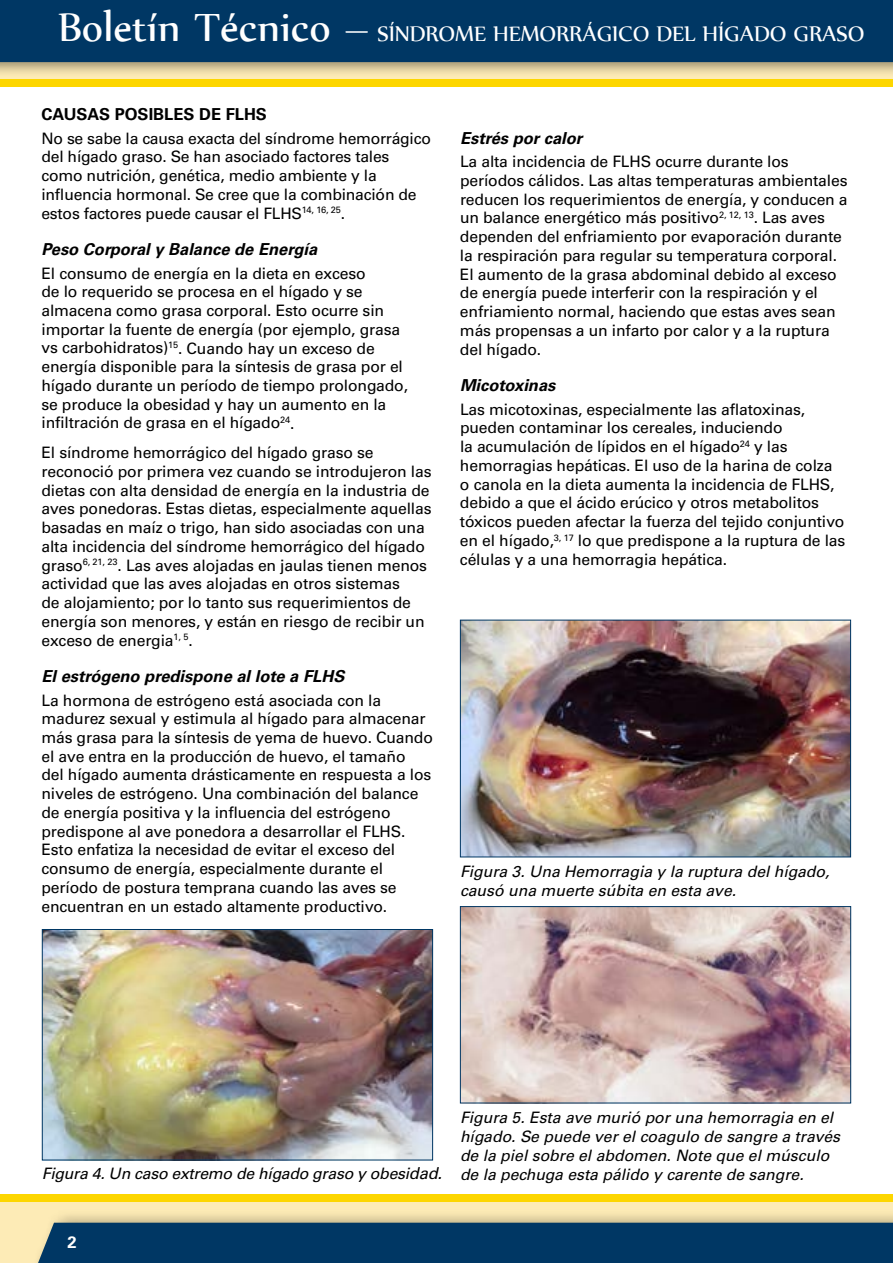
<style>
.page{position:relative;width:893px;height:1263px;background:#fff}
.page>*{position:absolute;margin:0;border:0;box-sizing:border-box;transform-origin:0 0}
.t1{font:25.5px "Nyala";letter-spacing:-.01em;color:#fff}
.t2{font:italic 700 16.5px "Univers LT Std";color:#000}
.t3{font:700 16.5px "Univers LT Std";color:#000}
.t4{font:700 16.5px "Univers LT Std";color:#fff}
.t5{font:15.75px/18.8px "Univers LT Std";letter-spacing:-.01em;color:#000}
.t6{font:italic 15.75px/18.8px "Univers LT Std";color:#000}
.s1{font-size:48px}
.s2{font-size:16.5px}
</style>
<div class="page">
<div style="left:0;top:1194px;width:893px;height:69px;background:#fdebb6"></div>
<div style="left:0;top:1194px;width:893px;height:8px;background:#fdd600"></div>
<div style="left:28px;top:1209px;width:865px;height:54px;background:#000;opacity:.4"></div>
<div style="left:33px;top:1223px;width:860px;height:40px;background:#003764"></div>
<div style="left:0;top:0;width:893px;height:84px;background:#fdebb6"></div>
<div style="left:0;top:79px;width:893px;height:8px;background:#fdd600"></div>
<div style="left:0;top:0;width:893px;height:77px;background:#000;opacity:.4"></div>
<div style="left:0;top:0;width:893px;height:62px;background:#003764"></div>
<img style="left:44px;top:931px;width:387px;height:227px">
<div style="left:42px;top:929px;width:391px;height:231px;border:1px solid #003764"></div>
<img style="left:462px;top:908px;width:387px;height:193px">
<div style="left:460px;top:906px;width:391px;height:197px;border:1px solid #003764"></div>
<img style="left:462px;top:622px;width:387px;height:233px">
<div style="left:460px;top:620px;width:391px;height:237px;border:1px solid #003764"></div>
<h1 class="t1" style="left:58px;top:18px;width:808px"><span class="s1">Boletín Técnico –</span> SÍNDROME HEMORRÁGICO DEL HÍGADO GRASO</h1>
<p class="t3" style="left:41px;top:104px;width:227px">CAUSAS POSIBLES DE FLHS</p>
<p class="t5" style="left:41px;top:129px;width:391px">No se sabe la causa exacta del síndrome hemorrágico del hígado graso. Se han asociado factores tales como nutrición, genética, medio ambiente y la influencia hormonal. Se cree que la combinación de estos factores puede causar el FLHS<sup>14,</sup> <sup>16,</sup> <sup>25</sup>.</p>
<p class="t2" style="left:41px;top:239px;width:277px">Peso Corporal y Balance de Energía</p>
<p class="t5" style="left:41px;top:264px;width:368px">El consumo de energía en la dieta en exceso<br>de lo requerido se procesa en el hígado y se almacena como grasa corporal. Esto ocurre sin importar la fuente de energía (por ejemplo, grasa vs carbohidratos)<sup>15</sup>. Cuando hay un exceso de energía disponible para la síntesis de grasa por el hígado durante un período de tiempo prolongado, se produce la obesidad y hay un aumento en la infiltración de grasa en el hígado<sup>24</sup>.</p>
<p class="t5" style="left:41px;top:443px;width:392px">El síndrome hemorrágico del hígado graso se reconoció por primera vez cuando se introdujeron las dietas con alta densidad de energía en la industria de aves ponedoras. Estas dietas, especialmente aquellas basadas en maíz o trigo, han sido asociadas con una alta incidencia del síndrome hemorrágico del hígado graso<sup>6,</sup> <sup>21,</sup> <sup>23</sup>. Las aves alojadas en jaulas tienen menos actividad que las aves alojadas en otros sistemas<br>de alojamiento; por lo tanto sus requerimientos de energía son menores, y están en riesgo de recibir un exceso de energia<sup>1,</sup> <sup>5</sup>.</p>
<p class="t2" style="left:41px;top:666px;width:304px">El estrógeno predispone al lote a FLHS</p>
<p class="t5" style="left:41px;top:691px;width:393px">La hormona de estrógeno está asociada con la madurez sexual y estimula al hígado para almacenar más grasa para la síntesis de yema de huevo. Cuando el ave entra en la producción de huevo, el tamaño<br>del hígado aumenta drásticamente en respuesta a los niveles de estrógeno. Una combinación del balance de energía positiva y la influencia del estrógeno predispone al ave ponedora a desarrollar el FLHS.<br>Esto enfatiza la necesidad de evitar el exceso del consumo de energía, especialmente durante el período de postura temprana cuando las aves se encuentran en un estado altamente productivo.</p>
<p class="t2" style="left:460px;top:128px;width:124px">Estrés por calor</p>
<p class="t5" style="left:460px;top:152px;width:389px">La alta incidencia de FLHS ocurre durante los períodos cálidos. Las altas temperaturas ambientales reducen los requerimientos de energía, y conducen a un balance energético más positivo<sup>2,</sup> <sup>12,</sup> <sup>13</sup>. Las aves dependen del enfriamiento por evaporación durante la respiración para regular su temperatura corporal.<br>El aumento de la grasa abdominal debido al exceso de energía puede interferir con la respiración y el enfriamiento normal, haciendo que estas aves sean más propensas a un infarto por calor y a la ruptura del hígado.</p>
<p class="t2" style="left:460px;top:375px;width:97px">Micotoxinas</p>
<p class="t5" style="left:460px;top:400px;width:387px">Las micotoxinas, especialmente las aflatoxinas, pueden contaminar los cereales, induciendo<br>la acumulación de lípidos en el hígado<sup>24</sup> y las hemorragias hepáticas. El uso de la harina de colza o canola en la dieta aumenta la incidencia de FLHS, debido a que el ácido erúcico y otros metabolitos tóxicos pueden afectar la fuerza del tejido conjuntivo en el hígado,<sup>3,</sup> <sup>17</sup> lo que predispone a la ruptura de las células y a una hemorragia hepática.</p>
<p class="t6" style="left:460px;top:862px;width:371px">Figura 3. Una Hemorragia y la ruptura del hígado, causó una muerte súbita en esta ave.</p>
<p class="t6" style="left:42px;top:1164px;width:402px">Figura 4. Un caso extremo de hígado graso y obesi<span class="s2">dad.</span></p>
<p class="t6" style="left:460px;top:1109px;width:382px">Figura 5. Esta ave murió por una hemorragia en el hígado. Se puede ver el coagulo de sangre a través de la piel sobre el abdomen. Note que el músculo de la pechuga esta pálido y carente de sangre.</p>
<p class="t4" style="left:67px;top:1232px;width:11px">2</p>
</div>
